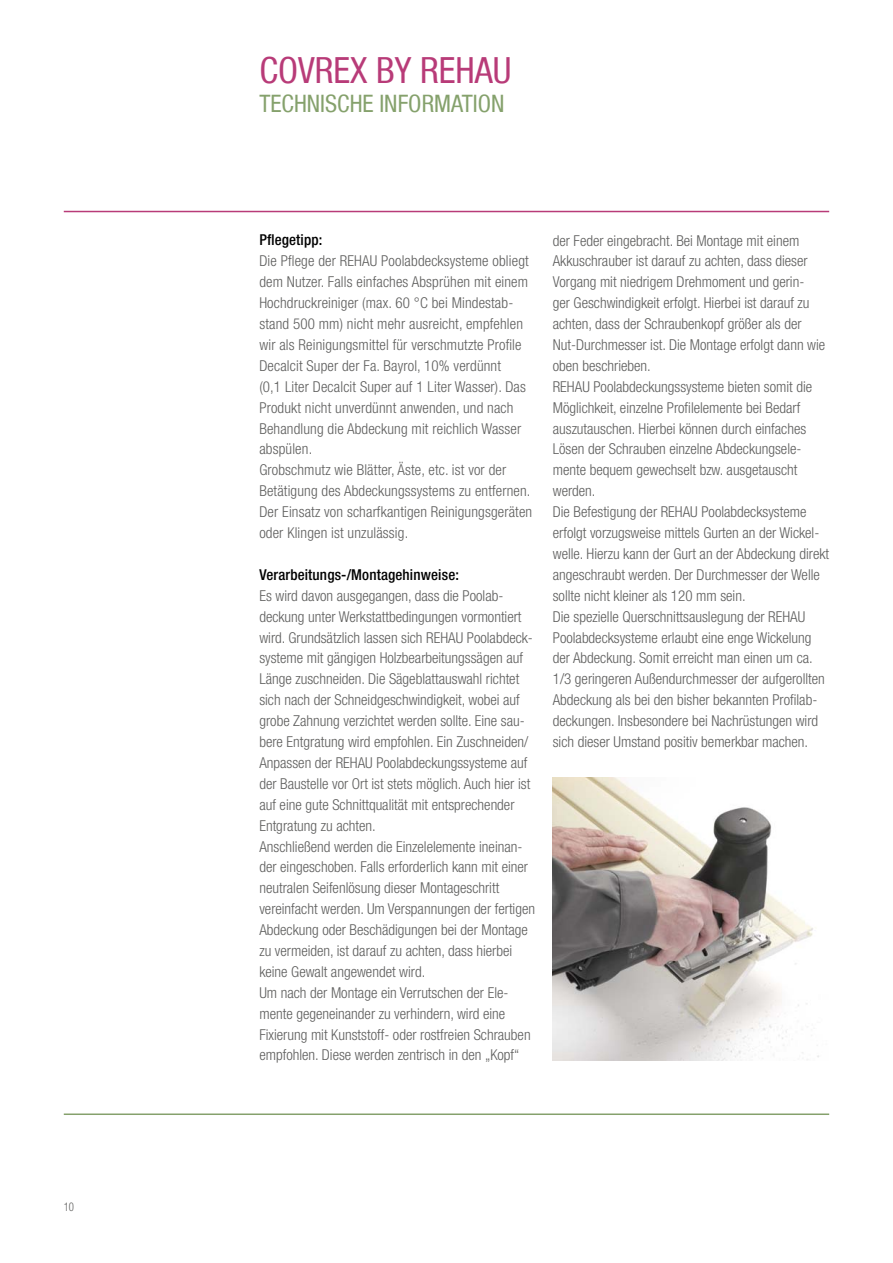
<style>
.page{position:relative;width:893px;height:1263px;background:#fff}
.page>*{position:absolute;margin:0;border:0;box-sizing:border-box;transform-origin:0 0}
.t1{font:condensed 36px "Helvetica Neue LT Com";color:#b83b78}
.t2{font:condensed 24px "Helvetica Neue LT Com";color:#85a16c}
.t3{font:300 condensed 15px/20.9px "Helvetica Neue LT Com";color:#5e5e5d}
.t4{font:500 condensed 15px "Helvetica Neue LT Com";letter-spacing:.01em;color:#000}
.t5{font:300 condensed 12px "Helvetica Neue LT Com";color:#5e5e5d;scale:.9 1}
</style>
<div class="page">
<hr style="left:64px;top:211px;width:765px;height:1px;background:#b83b78">
<hr style="left:64px;top:1113px;width:765px;height:2px;background:#85a16c">
<img style="left:553px;top:777px;width:266px;height:283px">
<p class="t5" style="left:64px;top:1200px;width:13px">10</p>
<h1 class="t1" style="left:259px;top:49px;width:253px">COVREX BY REHAU</h1>
<h2 class="t2" style="left:259px;top:89px;width:24px">TECHNISCHE</h2>
<h2 class="t2" style="left:379px;top:89px;width:18px">INFORMATION</h2>
<p class="t4" style="left:259px;top:231px;width:64px">Pflegetipp:</p>
<p class="t3" style="left:259px;top:251px;width:274px">Die Pflege der REHAU Poolabdecksysteme obliegt dem Nutzer. Falls einfaches Absprühen mit einem Hochdruckreiniger (max. 60 °C bei Mindestab&shy;stand 500 mm) nicht mehr ausreicht, empfehlen wir als Reinigungsmittel für verschmutzte Profile Decalcit Super der Fa. Bayrol, 10% verdünnt<br>(0,1 Liter Decalcit Super auf 1 Liter Wasser). Das Produkt nicht unverdünnt anwenden, und nach Behandlung die Abdeckung mit reichlich Wasser abspülen.<br>Grobschmutz wie Blätter, Äste, etc. ist vor der Betätigung des Abdeckungssystems zu entfernen.<br>Der Einsatz von scharfkantigen Reinigungsgeräten oder Klingen ist unzulässig.</p>
<p class="t4" style="left:259px;top:566px;width:201px">Verarbeitungs-/Montagehinweise:</p>
<p class="t3" style="left:259px;top:585px;width:277px">Es wird davon ausgegangen, dass die Poolab&shy;deckung unter Werkstattbedingungen vormontiert wird. Grundsätzlich lassen sich REHAU Poolabdeck&shy;systeme mit gängigen Holzbearbeitungssägen auf Länge zuschneiden. Die Sägeblattauswahl richtet sich nach der Schneidgeschwindigkeit, wobei auf grobe Zahnung verzichtet werden sollte. Eine sau&shy;bere Entgratung wird empfohlen. Ein Zuschneiden/ Anpassen der REHAU Poolabdeckungssysteme auf der Baustelle vor Ort ist stets möglich. Auch hier ist auf eine gute Schnittqualität mit entsprechender Entgratung zu achten.<br>Anschließend werden die Einzelelemente ineinan&shy;der eingeschoben. Falls erforderlich kann mit einer neutralen Seifenlösung dieser Montageschritt vereinfacht werden. Um Verspannungen der fertigen Abdeckung oder Beschädigungen bei der Montage zu vermeiden, ist darauf zu achten, dass hierbei keine Gewalt angewendet wird.<br>Um nach der Montage ein Verrutschen der Ele&shy;mente gegeneinander zu verhindern, wird eine Fixierung mit Kunststoff- oder rostfreien Schrauben empfohlen. Diese werden zentrisch in den „Kopf“</p>
<p class="t3" style="left:553px;top:230px;width:278px">der Feder eingebracht. Bei Montage mit einem Akkuschrauber ist darauf zu achten, dass dieser Vorgang mit niedrigem Drehmoment und gerin-<br>ger Geschwindigkeit erfolgt. Hierbei ist darauf zu achten, dass der Schraubenkopf größer als der Nut-Durchmesser ist. Die Montage erfolgt dann wie oben beschrieben.<br>REHAU Poolabdeckungssysteme bieten somit die Möglichkeit, einzelne Profilelemente bei Bedarf auszutauschen. Hierbei können durch einfaches Lösen der Schrauben einzelne Abdeckungsele&shy;mente bequem gewechselt bzw. ausgetauscht werden.<br>Die Befestigung der REHAU Poolabdecksysteme erfolgt vorzugsweise mittels Gurten an der Wickel&shy;welle. Hierzu kann der Gurt an der Abdeckung direkt angeschraubt werden. Der Durchmesser der Welle sollte nicht kleiner als 120 mm sein.<br>Die spezielle Querschnittsauslegung der REHAU Poolabdecksysteme erlaubt eine enge Wickelung der Abdeckung. Somit erreicht man einen um ca.<br>1/3 geringeren Außendurchmesser der aufgerollten Abdeckung als bei den bisher bekannten Profilab&shy;deckungen. Insbesondere bei Nachrüstungen wird sich dieser Umstand positiv bemerkbar machen.</p>
</div>
